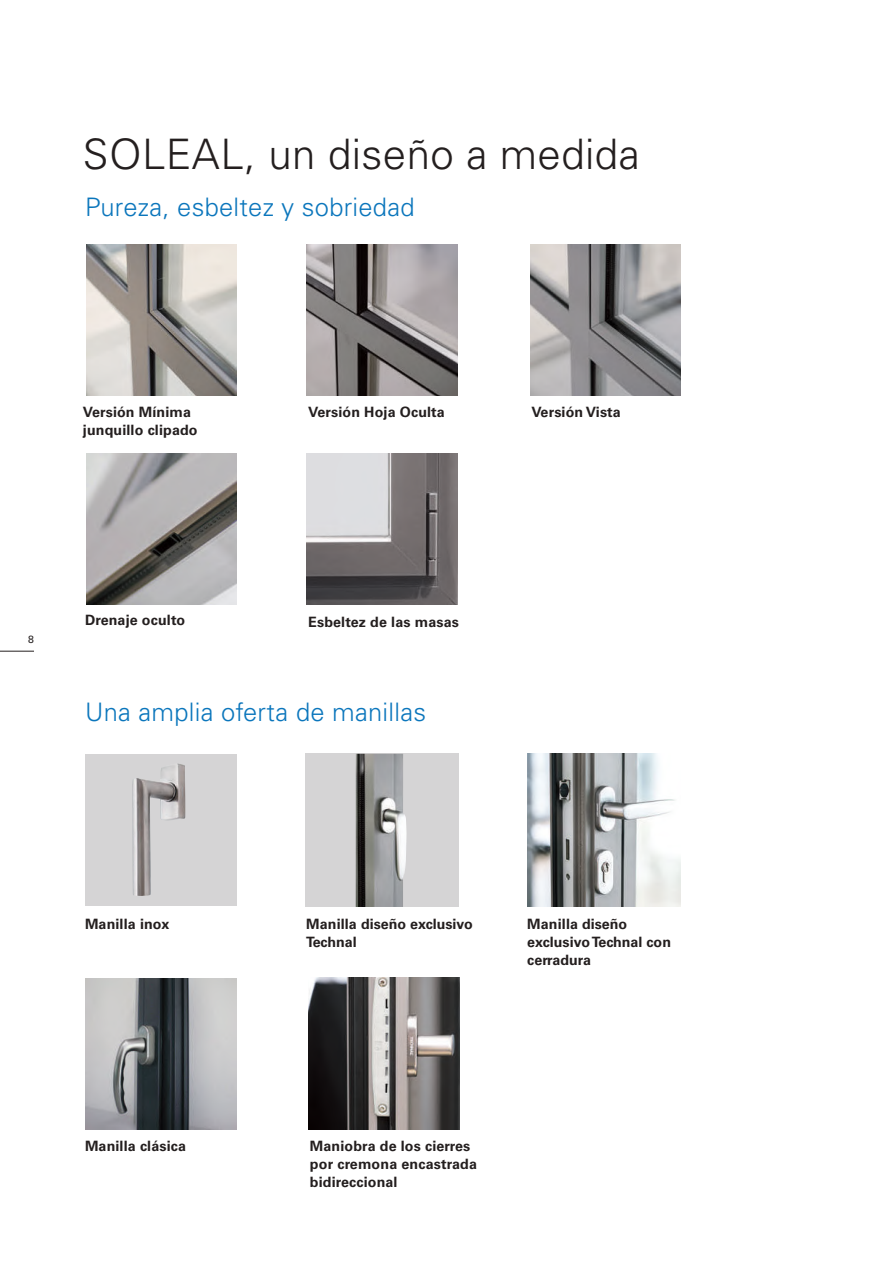
<style>
.page{position:relative;width:893px;height:1263px;background:#fff}
.page>*{position:absolute;margin:0;border:0;box-sizing:border-box;transform-origin:0 0}
.t1{font:300 42px "Univers";letter-spacing:.01em;color:#241f1f}
.t2{font:300 25.5px "Univers";letter-spacing:.01em;color:#0b76bc}
.t3{font:700 14.25px/18px "Univers";letter-spacing:.01em;color:#241f1f}
.t4{font:10.5px "Univers";color:#241f1f}
</style>
<div class="page">
<hr style="left:0;top:651px;width:34px;height:1px;background:#241f1f">
<img style="left:86px;top:453px;width:151px;height:151px">
<img style="left:86px;top:244px;width:151px;height:151px">
<img style="left:307px;top:453px;width:150px;height:151px">
<img style="left:307px;top:244px;width:150px;height:151px">
<img style="left:530px;top:244px;width:151px;height:151px">
<div style="left:85px;top:754px;width:152px;height:151px;background:#d5d4d5"></div>
<img style="left:528px;top:754px;width:152px;height:152px">
<div style="left:306px;top:754px;width:153px;height:153px;background:#d5d4d5"></div>
<img style="left:356px;top:754px;width:50px;height:153px">
<img style="left:308px;top:978px;width:152px;height:151px">
<img style="left:85px;top:978px;width:152px;height:152px">
<img style="left:132px;top:763px;width:53px;height:133px">
<h1 class="t1" style="left:83px;top:129px;width:558px">SOLEAL, un diseño a medida</h1>
<h2 class="t2" style="left:85px;top:191px;width:331px">Pureza, esbeltez y sobriedad</h2>
<p class="t3" style="left:308px;top:403px;width:138px">Versión Hoja Oculta</p>
<p class="t3" style="left:83px;top:403px;width:116px">Versión Mínima junquillo clipado</p>
<p class="t3" style="left:531px;top:403px;width:91px">Versión Vista</p>
<p class="t4" style="left:28px;top:633px;width:7px">8</p>
<p class="t3" style="left:85px;top:611px;width:102px">Drenaje oculto</p>
<p class="t3" style="left:308px;top:613px;width:152px">Esbeltez de las masas</p>
<h2 class="t2" style="left:85px;top:696px;width:343px">Una amplia oferta de manillas</h2>
<p class="t3" style="left:85px;top:915px;width:86px">Manilla inox</p>
<p class="t3" style="left:85px;top:1137px;width:102px">Manilla clásica</p>
<p class="t3" style="left:306px;top:915px;width:168px">Manilla diseño exclusivo<br>Technal</p>
<p class="t3" style="left:527px;top:915px;width:145px">Manilla diseño exclusivo Technal con cerradura</p>
<p class="t3" style="left:310px;top:1137px;width:168px">Maniobra de los cierres por cremona encastrada bidireccional</p>
</div>
